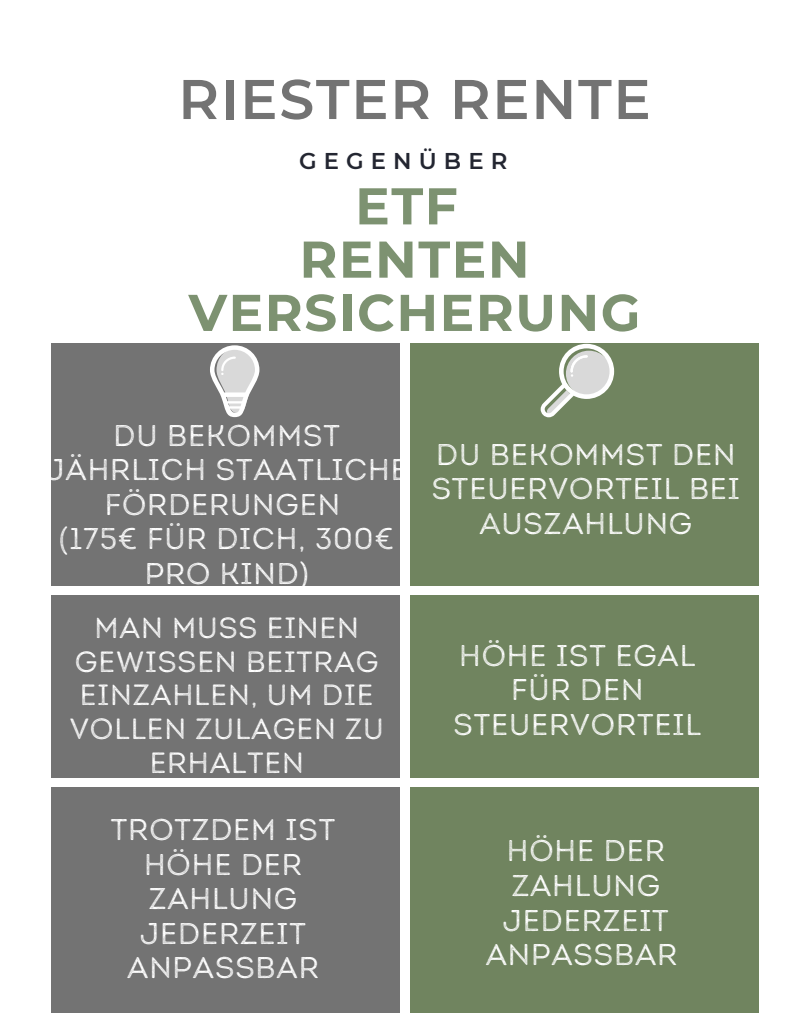
<style>
.page{position:relative;width:810px;height:1013px;background:#fff}
.page>*{position:absolute;margin:0;border:0;box-sizing:border-box;transform-origin:0 0}
.t1{font:600 55.8px "Montserrat";letter-spacing:.03em;color:#737373}
.t2{font:700 51.6px/53.2px "Montserrat";letter-spacing:.03em;color:#7d9271;text-align:center}
.t3{font:30px/34.5px "Intro Rust Book Base L";letter-spacing:.03em;color:#fff;text-align:center}
.t4{font:29.3px/33.8px "Intro Rust Book Base L";letter-spacing:.03em;color:#fff;text-align:center}
.t5{font:600 22.8px "Montserrat";letter-spacing:.31em;color:#232631}
</style>
<div class="page">
<div style="left:51px;top:344px;width:349px;height:668px;background:#737373"></div>
<div style="left:410px;top:344px;width:349px;height:668px;background:#70845f"></div>
<svg style="left:210px;top:345px;width:49px;height:72px"></svg>
<svg style="left:541px;top:344px;width:73px;height:73px"></svg>
<div style="left:44px;top:586px;width:719px;height:9px;background:#fff"></div>
<div style="left:51px;top:778px;width:719px;height:9px;background:#fff"></div>
<h1 class="t1" style="left:178px;top:65px;width:474px">RIESTER RENTE</h1>
<p class="t5" style="left:299px;top:147px;width:210px">GEGENÜBER</p>
<h2 class="t2" style="left:189px;top:179px;width:453px">ETF<br>RENTEN<br>VERSICHERUNG</h2>
<p class="t3" style="left:46px;top:418px;width:364px">DU BEKOMMST<br>JÄHRLICH STAATLICHE<br>FÖRDERUNGEN<br>(175€ FÜR DICH, 300€<br>PRO KIND)</p>
<p class="t4" style="left:70px;top:610px;width:316px">MAN MUSS EINEN<br>GEWISSEN BEITRAG<br>EINZAHLEN, UM DIE<br>VOLLEN ZULAGEN ZU<br>ERHALTEN</p>
<p class="t3" style="left:111px;top:812px;width:226px">TROTZDEM IST<br>HÖHE DER<br>ZAHLUNG<br>JEDERZEIT<br>ANPASSBAR</p>
<p class="t3" style="left:432px;top:437px;width:310px">DU BEKOMMST DEN<br>STEUERVORTEIL BEI<br>AUSZAHLUNG</p>
<p class="t3" style="left:453px;top:638px;width:249px">HÖHE IST EGAL<br>FÜR DEN<br>STEUERVORTEIL</p>
<p class="t3" style="left:486px;top:833px;width:193px">HÖHE DER<br>ZAHLUNG<br>JEDERZEIT<br>ANPASSBAR</p>
</div>
